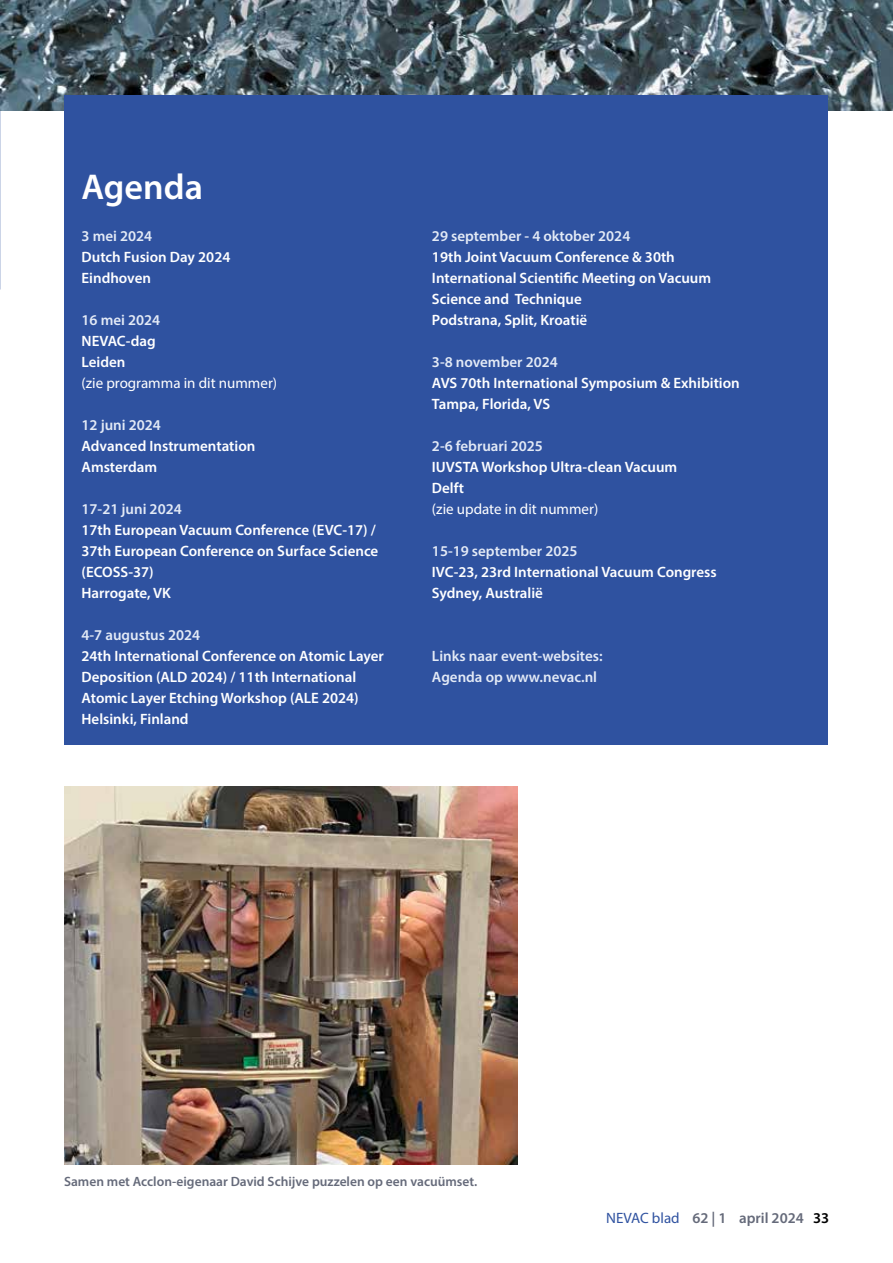
<style>
.page{position:relative;width:893px;height:1263px;background:#fff}
.page>*{position:absolute;margin:0;border:0;box-sizing:border-box;transform-origin:0 0}
.t1{font:600 36px "Myriad Pro";color:#fff}
.t2{font:600 15px/21px "Myriad Pro";color:#fff}
.t3{font:600 15px/21px "Myriad Pro";color:#e3eaf6}
.t4{font:15px "Myriad Pro";color:#fff}
.t5{font:600 15px "Myriad Pro";color:#656a7a}
.t6{font:600 13.5px "Myriad Pro";color:#656a7a}
.s1{font-weight:400;color:#2f52a0}
.s2{color:#000}
</style>
<div class="page">
<img style="left:0;top:214px;width:1px;height:636px">
<img style="left:65px;top:787px;width:453px;height:378px">
<img style="left:0;top:0;width:893px;height:111px">
<div style="left:65px;top:95px;width:763px;height:650px;background:#2f52a0"></div>
<h1 class="t1" style="left:82px;top:164px;width:123px">Agenda</h1>
<p class="t3" style="left:82px;top:225px;width:72px">3 mei 2024</p>
<p class="t2" style="left:82px;top:246px;width:150px">Dutch Fusion Day 2024<br>Eindhoven</p>
<p class="t3" style="left:82px;top:309px;width:80px">16 mei 2024</p>
<p class="t2" style="left:82px;top:330px;width:76px">NEVAC-dag<br>Leiden</p>
<p class="t4" style="left:82px;top:373px;width:197px">(zie programma in dit nummer)</p>
<p class="t3" style="left:82px;top:414px;width:81px">12 juni 2024</p>
<p class="t2" style="left:82px;top:435px;width:175px">Advanced Instrumentation<br>Amsterdam</p>
<p class="t3" style="left:82px;top:498px;width:102px">17-21 juni 2024</p>
<p class="t2" style="left:82px;top:519px;width:298px">17th European Vacuum Conference (EVC-17) /<br>37th European Conference on Surface Science (ECOSS-37)<br>Harrogate, VK</p>
<p class="t3" style="left:82px;top:624px;width:120px">4-7 augustus 2024</p>
<p class="t2" style="left:82px;top:645px;width:304px">24th International Conference on Atomic Layer Deposition (ALD 2024) / 11th International Atomic Layer Etching Workshop (ALE 2024)<br>Helsinki, Finland</p>
<p class="t3" style="left:432px;top:225px;width:200px">29 september - 4 oktober 2024</p>
<p class="t2" style="left:432px;top:246px;width:281px">19th Joint Vacuum Conference &amp; 30th<br>International Scientific Meeting on Vacuum<br>Science and Technique<br>Podstrana, Split, Kroatië</p>
<p class="t3" style="left:432px;top:351px;width:127px">3-8 november 2024</p>
<p class="t2" style="left:432px;top:372px;width:309px">AVS 70th International Symposium &amp; Exhibition<br>Tampa, Florida, VS</p>
<p class="t3" style="left:432px;top:435px;width:112px">2-6 februari 2025</p>
<p class="t2" style="left:432px;top:456px;width:247px">IUVSTA Workshop Ultra-clean Vacuum<br>Delft</p>
<p class="t4" style="left:432px;top:499px;width:168px">(zie update in dit nummer)</p>
<p class="t3" style="left:432px;top:540px;width:147px">15-19 september 2025</p>
<p class="t2" style="left:432px;top:561px;width:286px">IVC-23, 23rd International Vacuum Congress<br>Sydney, Australië</p>
<p class="t3" style="left:432px;top:645px;width:172px">Links naar event-websites:<br>Agenda op www.nevac.nl</p>
<p class="t6" style="left:64px;top:1172px;width:415px">Samen met Acclon-eigenaar David Schijve puzzelen op een vacuümset.</p>
<p class="t5" style="left:606px;top:1208px;width:225px"><span class="s1">NEVAC blad</span> 62 | 1 april 2024 <span class="s2">33</span></p>
</div>
